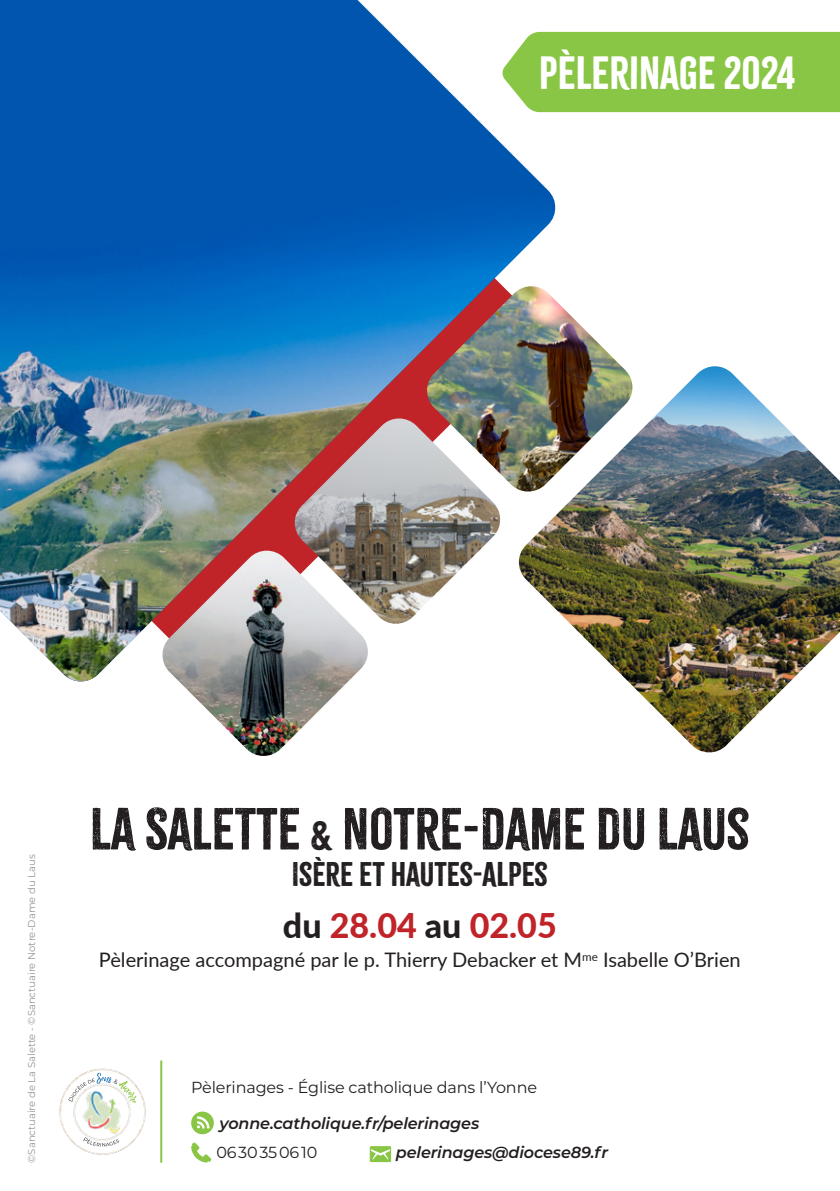
<style>
.page{position:relative;width:840px;height:1191px;background:#fff}
.page>*{position:absolute;margin:0;border:0;box-sizing:border-box;transform-origin:0 0}
.Nom_pélé{font:52px "Citrus Gothic";color:#231f20}
.t1{font:40.8px "Citrus Gothic Solid";color:#fff}
.date_pélé{font:800 34px "Lato";color:#c02429}
.Nom_pélé-2{font:30px "Citrus Gothic";color:#231f20}
.accompagnateurs{font:20px "Lato";color:#231f20}
.contact{font:italic 600 16px "Montserrat";letter-spacing:-.01em;color:#231f20}
.contact-2{font:16px "Montserrat";letter-spacing:-.01em;color:#231f20}
.contact-3{font:10px "Montserrat";color:#939598}
.s1{font-size:36px}
.s2{color:#231f20}
</style>
<div class="page">
<div style="left:557px;top:32px;width:282px;height:80px;background:#8ac645"></div>
<img style="left:59px;top:1068px;width:87px;height:87px">
<img style="left:66px;top:1075px;width:72px;height:73px">
<img style="left:75px;top:1103px;width:54px;height:38px">
<svg style="left:83px;top:1137px;width:36px;height:9px"></svg>
<svg style="left:68px;top:1072px;width:68px;height:31px"></svg>
<hr style="left:160px;top:1060px;width:2px;height:102px;background:#8ac645">
<svg style="left:191px;top:1142px;width:20px;height:20px"></svg>
<svg style="left:369px;top:1146px;width:22px;height:16px"></svg>
<svg style="left:191px;top:1111px;width:23px;height:23px"></svg>
<svg style="left:0;top:0;width:557px;height:682px;fill:#0055ae"></svg>
<img style="left:0;top:197px;width:557px;height:484px">
<img style="left:424px;top:286px;width:197px;height:208px">
<img style="left:160px;top:550px;width:210px;height:206px">
<img style="left:292px;top:418px;width:210px;height:208px">
<img style="left:516px;top:366px;width:323px;height:387px">
<p class="t1" style="left:539px;top:47px;width:257px">PÈLERINAGE 2024</p>
<p class="contact-3" style="left:25px;top:1162px;width:309px;rotate:-90deg">©Sanctuaire de La Salette - ©Sanctuaire Notre-Dame du Laus</p>
<p class="Nom_pélé" style="left:90px;top:796px;width:660px">LA SALETTE <span class="s1">&amp;</span> NOTRE-DAME DU LAUS</p>
<p class="Nom_pélé-2" style="left:291px;top:854px;width:257px">ISÈRE ET HAUTES-ALPES</p>
<p class="date_pélé" style="left:283px;top:900px;width:275px"><span class="s2">du</span> 28.04 <span class="s2">au</span> 02.05</p>
<p class="accompagnateurs" style="left:99px;top:945px;width:643px">Pèlerinage accompagné par le p. Thierry Debacker et M<sup>me</sup> Isabelle O’Brien</p>
<p class="contact-2" style="left:191px;top:1076px;width:347px">Pèlerinages - Église catholique dans l’Yonne</p>
<p class="contact" style="left:219px;top:1111px;width:261px">yonne.catholique.fr/pelerinages</p>
<p class="contact-2" style="left:216px;top:1141px;width:102px">06 30 35 06 10</p>
<p class="contact" style="left:396px;top:1141px;width:213px">pelerinages@diocese89.fr</p>
</div>
